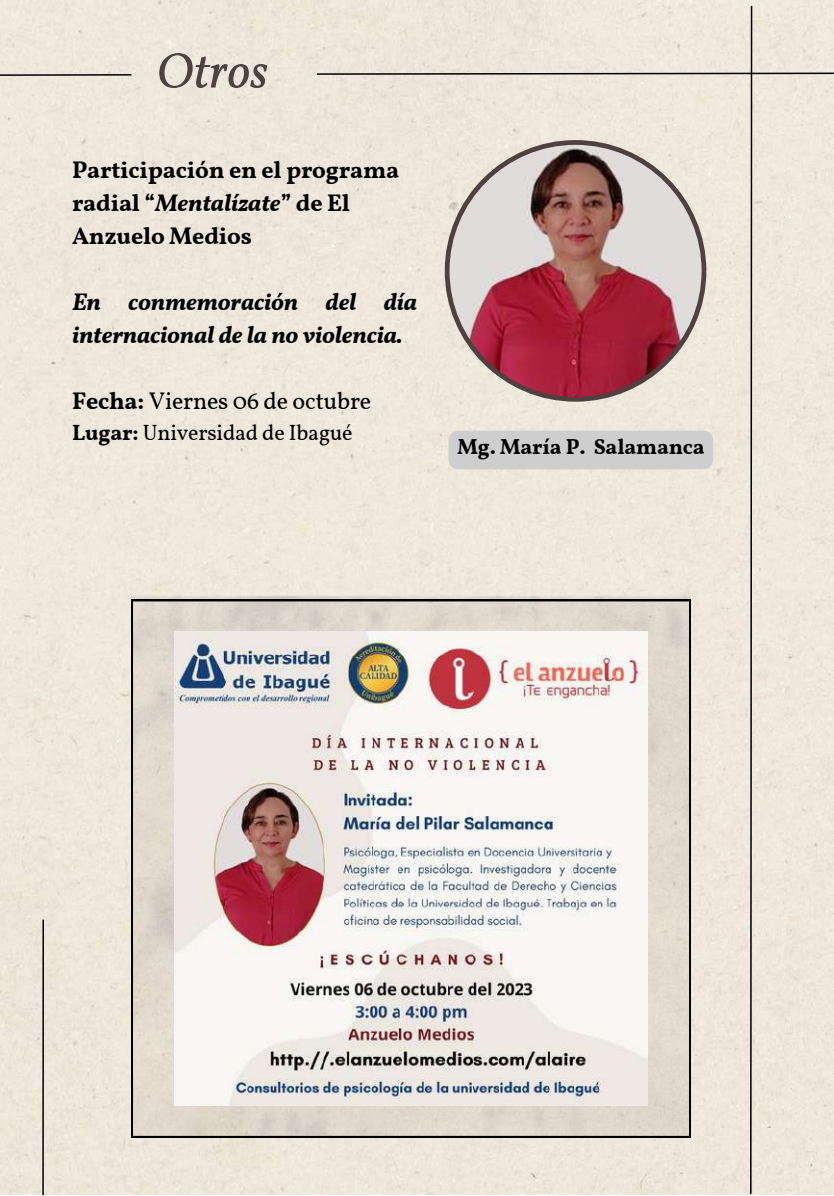
<style>
.page{position:relative;width:834px;height:1196px;background:#fff}
.page>*{position:absolute;margin:0;border:0;box-sizing:border-box;transform-origin:0 0}
.t1{font:italic 50.2px "Vollkorn";letter-spacing:-.01em;color:#4e4140}
.t2{font:700 24px/33px "Vollkorn";letter-spacing:-.01em;color:#000}
.t3{font:italic 700 24px/33px "Vollkorn";letter-spacing:-.01em;color:#000}
.t4{font:24px "Vollkorn";letter-spacing:-.01em;color:#000}
.t5{font:22px "Vollkorn";letter-spacing:-.01em;color:#000}
.t6{font:700 21.6px "Vollkorn";letter-spacing:-.01em;color:#000}
.s1{font-style:italic}
.s2{font-weight:700}
</style>
<div class="page">
<div style="left:0;top:0;width:833px;height:1194px;background:#eee7dc"></div>
<svg style="left:0;top:73px;width:133px;height:4px"></svg>
<div style="left:316px;top:4px;width:517px;height:1190px;background:#efe7dc"></div>
<svg style="left:41px;top:918px;width:4px;height:276px"></svg>
<svg style="left:131px;top:600px;width:559px;height:537px;background:#d6cec4"></svg>
<img style="left:174px;top:632px;width:474px;height:473px">
<svg style="left:445px;top:140px;width:261px;height:262px;background:#bc8b8d"></svg>
<div style="left:448px;top:430px;width:265px;height:39px;background:#cfcece;border-radius:10px"></div>
<h1 class="t1" style="left:156px;top:40px;width:113px">Otros</h1>
<p class="t2" style="left:72px;top:155px;width:329px">Participación en el programa radial “<span class="s1">Mentalízate</span>” de El<br>Anzuelo Medios</p>
<p class="t3" style="left:72px;top:287px;width:347px">En conmemoración del día internacional de la no violencia.</p>
<p class="t4" style="left:72px;top:386px;width:301px"><span class="s2">Fecha:</span> Viernes 06 de octubre</p>
<p class="t5" style="left:72px;top:419px;width:282px"><span class="s2">Lugar:</span> Universidad de Ibagué</p>
<p class="t6" style="left:457px;top:434px;width:249px">Mg. María P. Salamanca</p>
</div>
